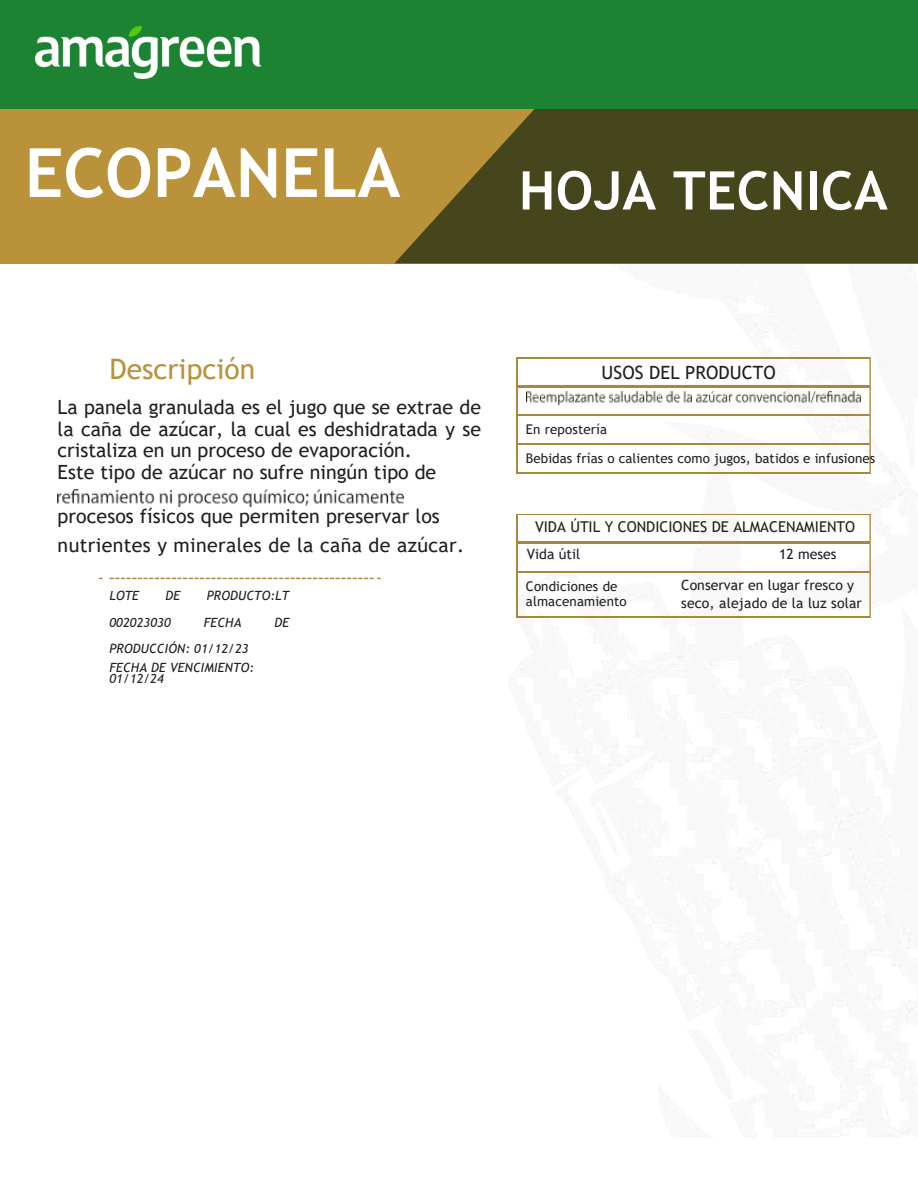
<style>
.page{position:relative;width:918px;height:1188px;background:#fff}
.page>*{position:absolute;margin:0;border:0;box-sizing:border-box;transform-origin:0 0}
.t1{font:700 67.95px "Trebuchet MS";color:#fff}
.t2{font:700 53.4px "Trebuchet MS";letter-spacing:.01em;color:#fff}
.t3{font:28.35px "Trebuchet MS";color:#b99239}
.t4{font:19.5px/21.6px "Trebuchet MS";color:#1f1f1f}
.t5{font:18.3px "Trebuchet MS";letter-spacing:.005em;color:#1f1f1f}
.t6{font:14.85px "Trebuchet MS";color:#1f1f1f}
.t7{font:14.1px "Trebuchet MS";letter-spacing:.005em;color:#1f1f1f}
.t8{font:13.35px/15.9px "Trebuchet MS";letter-spacing:.005em;color:#1f1f1f}
.t9{font:italic 12.75px/10.6px "Trebuchet MS";letter-spacing:.015em;color:#1f1f1f}
</style>
<div class="page">
<img style="left:58px;top:489px;width:345px;height:17px">
<svg style="left:110px;top:578px;width:271px;height:1px"></svg>
<img style="left:509px;top:108px;width:409px;height:1029px">
<hr style="left:517px;top:358px;width:352px;height:1px;background:#ab873b">
<hr style="left:869px;top:359px;width:2px;height:26px;background:#ab873b">
<hr style="left:517px;top:385px;width:352px;height:2px;background:#ab873b">
<hr style="left:869px;top:387px;width:2px;height:28px;background:#ab873b">
<hr style="left:517px;top:415px;width:352px;height:1px;background:#ab873b">
<hr style="left:869px;top:416px;width:2px;height:28px;background:#ab873b">
<hr style="left:517px;top:444px;width:352px;height:1px;background:#ab873b">
<svg style="left:516px;top:358px;width:1px;height:116px"></svg>
<hr style="left:517px;top:473px;width:352px;height:1px;background:#ab873b">
<hr style="left:869px;top:445px;width:2px;height:28px;background:#ab873b">
<img style="left:526px;top:392px;width:334px;height:12px">
<hr style="left:517px;top:514px;width:352px;height:1px;background:#ab873b">
<hr style="left:869px;top:515px;width:2px;height:26px;background:#ab873b">
<hr style="left:517px;top:541px;width:352px;height:2px;background:#ab873b">
<hr style="left:869px;top:544px;width:2px;height:27px;background:#ab873b">
<svg style="left:516px;top:514px;width:1px;height:58px"></svg>
<hr style="left:517px;top:571px;width:352px;height:1px;background:#ab873b">
<hr style="left:516px;top:572px;width:1px;height:44px;background:#ab873b">
<hr style="left:517px;top:616px;width:352px;height:2px;background:#ab873b">
<hr style="left:869px;top:572px;width:2px;height:44px;background:#ab873b">
<div style="left:0;top:109px;width:918px;height:154px;background:#ba9239"></div>
<svg style="left:395px;top:109px;width:523px;height:154px;background:#55501f"></svg>
<div style="left:0;top:0;width:918px;height:108px;background:#1b8331"></div>
<img style="left:36px;top:26px;width:226px;height:52px">
<h3 class="t1" style="left:25px;top:133px;width:377px">ECOPANELA</h3>
<h5 class="t2" style="left:519px;top:159px;width:370px">HOJA TECNICA</h5>
<h4 class="t3" style="left:109px;top:352px;width:147px">Descripción</h4>
<p class="t4" style="left:58px;top:396px;width:425px">La panela granulada es el jugo que se extrae de la caña de azúcar, la cual es deshidratada y se cristaliza en un proceso de evaporación.<br>Este tipo de azúcar no sufre ningún tipo de</p>
<p class="t4" style="left:58px;top:502px;width:408px;line-height:29px">procesos físicos que permiten preservar los nutrientes y minerales de la caña de azúcar.</p>
<p class="t9" style="left:109px;top:591px;width:31px">LOTE</p>
<p class="t9" style="left:166px;top:591px;width:16px">DE</p>
<p class="t9" style="left:207px;top:591px;width:84px">PRODUCTO:LT</p>
<p class="t9" style="left:109px;top:617px;width:63px">002023030</p>
<p class="t9" style="left:204px;top:617px;width:39px">FECHA</p>
<p class="t9" style="left:275px;top:617px;width:16px">DE</p>
<p class="t9" style="left:109px;top:644px;width:141px">PRODUCCIÓN: 01/12/23</p>
<p class="t9" style="left:109px;top:663px;width:146px">FECHA DE VENCIMIENTO:<br>01/12/24</p>
<h6 class="t5" style="left:602px;top:362px;width:176px">USOS DEL PRODUCTO</h6>
<p class="t8" style="left:526px;top:422px;width:83px">En repostería</p>
<h1 class="t8" style="left:526px;top:450px;width:351px">Bebidas frías o calientes como jugos, batidos e infusiones</h1>
<h2 class="t6" style="left:535px;top:518px;width:322px">VIDA ÚTIL Y CONDICIONES DE ALMACENAMIENTO</h2>
<p class="t7" style="left:527px;top:545px;width:55px">Vida útil</p>
<p class="t7" style="left:779px;top:546px;width:59px">12 meses</p>
<p class="t7" style="left:681px;top:577px;width:174px">Conservar en lugar fresco y</p>
<p class="t7" style="left:681px;top:595px;width:182px">seco, alejado de la luz solar</p>
<p class="t8" style="left:526px;top:578px;width:102px">Condiciones de almacenamiento</p>
</div>
